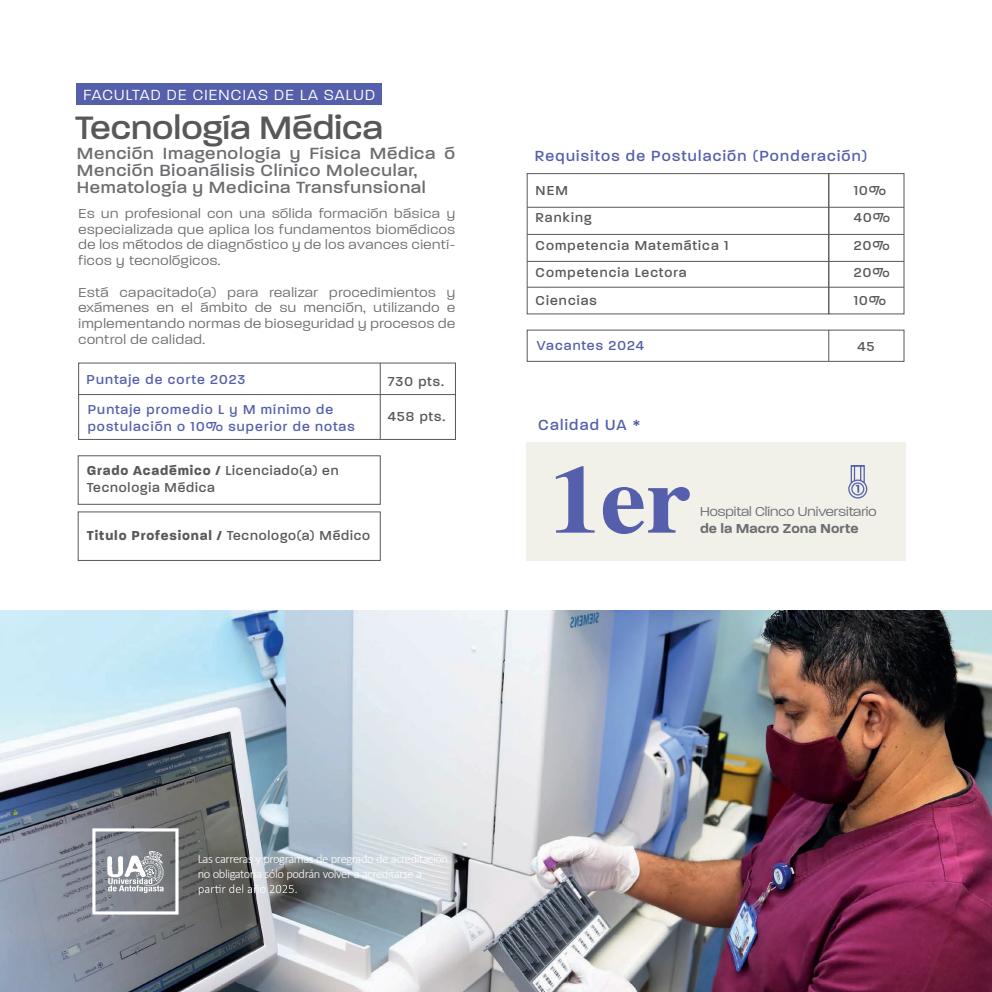
<style>
.page{position:relative;width:992px;height:992px;background:#fff}
.page>*{position:absolute;margin:0;border:0;box-sizing:border-box;transform-origin:0 0}
.t1{font:700 96.6px "Times";color:#555fab;scale:1.06 1}
.t2{font:500 35px "Paralucent";color:#57585a;scale:1.06 1}
.t3{font:500 17.5px/16.8px "Paralucent";letter-spacing:.04em;color:#6c6d70;scale:1.06 1}
.t4{font:500 15.92px "Paralucent";letter-spacing:.08em;color:#555fab}
.t5{font:300 15.92px "Paralucent";letter-spacing:.08em;color:#fff}
.t6{font:300 14px/15.8px "Paralucent";letter-spacing:.04em;color:#6c6d70;text-align:justify;scale:1.06 1}
.t7{font:500 14px/27.5px "Paralucent";letter-spacing:.08em;color:#57585a}
.t8{font:500 14px/29.6px "Paralucent";letter-spacing:.08em;color:#555fab}
.t9{font:500 14px/17px "Paralucent";letter-spacing:.06em;color:#57585a}
.t10{font:700 14px "Paralucent";letter-spacing:.06em;color:#57585a}
.t11{font:300 14px "Paralucent";color:#6c6d70;scale:1.06 1}
.t12{font:600 14px "Paralucent";color:#6c6d70;scale:1.06 1}
.t13{font:300 12.6px/15px "Calibri";letter-spacing:-.035em;color:#fff}
.s1{font-weight:700}
.s2{font-weight:500}
</style>
<div class="page">
<img style="left:0;top:610px;width:991px;height:381px">
<div style="left:77px;top:83px;width:305px;height:22px;background:#555fab"></div>
<div style="left:526px;top:173px;width:302px;height:141px;border:1px solid #57585a"></div>
<hr style="left:527px;top:207px;width:301px;height:1px;background:#57585a">
<hr style="left:527px;top:234px;width:301px;height:1px;background:#57585a">
<hr style="left:527px;top:261px;width:301px;height:1px;background:#57585a">
<hr style="left:527px;top:287px;width:301px;height:1px;background:#57585a">
<div style="left:828px;top:173px;width:75px;height:141px;border:1px solid #57585a"></div>
<hr style="left:828px;top:207px;width:75px;height:1px;background:#57585a">
<hr style="left:828px;top:234px;width:75px;height:1px;background:#57585a">
<hr style="left:828px;top:261px;width:75px;height:1px;background:#57585a">
<hr style="left:828px;top:287px;width:75px;height:1px;background:#57585a">
<hr style="left:828px;top:330px;width:1px;height:31px;background:#57585a">
<hr style="left:78px;top:394px;width:377px;height:1px;background:#57585a">
<hr style="left:380px;top:363px;width:1px;height:76px;background:#57585a">
<div style="left:525px;top:442px;width:379px;height:119px;background:#f1f1ea"></div>
<svg style="left:848px;top:465px;width:19px;height:33px"></svg>
<div style="left:78px;top:455px;width:302px;height:49px;border:1px solid #57585a"></div>
<svg style="left:92px;top:828px;width:86px;height:86px"></svg>
<svg style="left:199px;top:884px;width:97px;height:10px"></svg>
<p class="t5" style="left:83px;top:86px;width:293px">FACULTAD DE CIENCIAS DE LA SALUD</p>
<h2 class="t2" style="left:75px;top:107px;width:292px">Tecnología Médica</h2>
<p class="t3" style="left:77px;top:145px;width:358px">Mención Imagenología y Física Médica ó<br>Mención Bioanálisis Clínico Molecular,<br>Hematología y Medicina Transfunsional</p>
<p class="t6" style="left:78px;top:205px;width:357px">Es un profesional con una sólida formación básica y especializada que aplica los fundamentos biomédicos de los métodos de diagnóstico y de los avances cientí&shy;ficos y tecnológicos.</p>
<p class="t6" style="left:78px;top:284px;width:357px">Está capacitado(a) para realizar procedimientos y exámenes en el ámbito de su mención, utilizando e implementando normas de bioseguridad y procesos de control de calidad.</p>
<p class="t8" style="left:87px;top:364px;width:248px">Puntaje de corte 2023<br>Puntaje promedio L y M mínimo de</p>
<p class="t8" style="left:88px;top:411px;width:268px">postulación o 10% superior de notas</p>
<p class="t9" style="left:87px;top:462px;width:253px"><span class="s1">Grado Académico /</span> Licenciado(a) en<br>Tecnologia Médica</p>
<p class="t10" style="left:87px;top:527px;width:285px">Titulo Profesional / <span class="s2">Tecnologo(a) Médico</span></p>
<p class="t7" style="left:387px;top:367px;width:58px">730 pts.</p>
<p class="t7" style="left:387px;top:403px;width:59px">458 pts.</p>
<p class="t4" style="left:534px;top:147px;width:333px">Requisitos de Postulación (Ponderación)</p>
<p class="t7" style="left:535px;top:176px;width:194px">NEM<br>Ranking<br>Competencia Matemática 1<br>Competencia Lectora<br>Ciencias</p>
<p class="t7" style="left:853px;top:176px;width:38px">10%<br>40%<br>20%<br>20%<br>10%</p>
<p class="t8" style="left:536px;top:330px;width:108px">Vacantes 2024</p>
<p class="t7" style="left:857px;top:333px;width:18px">45</p>
<p class="t4" style="left:538px;top:415px;width:103px">Calidad UA *</p>
<h1 class="t1" style="left:549px;top:407px;width:136px">1er</h1>
<p class="t11" style="left:699px;top:503px;width:168px">Hospital Clínco Universitario</p>
<p class="t12" style="left:699px;top:520px;width:151px">de la Macro Zona Norte</p>
<p class="t13" style="left:198px;top:850px;width:252px">Las carreras y programas de pregrado de acreditación no obligatoria sólo podrán volver a acreditarse a</p>
</div>
